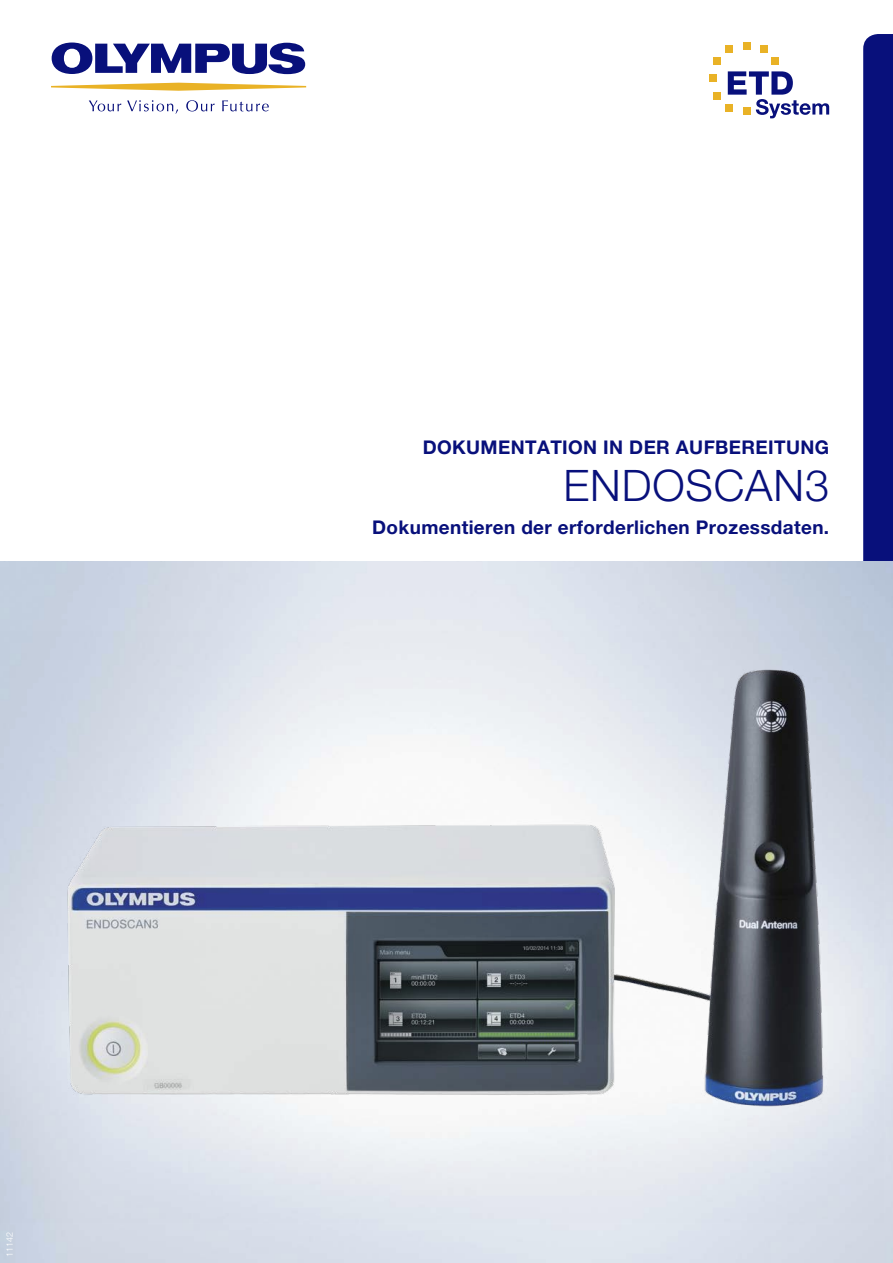
<style>
.page{position:relative;width:893px;height:1263px;background:#fff}
.page>*{position:absolute;margin:0;border:0;box-sizing:border-box;transform-origin:0 0}
.t1{font:300 43.5px "Helvetica Neue LT Pro";letter-spacing:.02em;color:#08107b}
.t2{font:700 18.9px "Helvetica Neue LT Pro";letter-spacing:.02em;color:#08107b}
.t3{font:300 9px "Helvetica Neue LT Pro";color:#fff}
</style>
<div class="page">
<svg style="left:863px;top:34px;width:30px;height:527px"></svg>
<svg style="left:728px;top:71px;width:101px;height:47px"></svg>
<div style="left:726px;top:46px;width:7px;height:7px;background:#e9b226"></div>
<div style="left:760px;top:46px;width:7px;height:7px;background:#e9b226"></div>
<div style="left:743px;top:43px;width:7px;height:7px;background:#e9b226"></div>
<div style="left:772px;top:57px;width:7px;height:7px;background:#e9b226"></div>
<div style="left:713px;top:57px;width:8px;height:7px;background:#e9b226"></div>
<div style="left:710px;top:74px;width:7px;height:7px;background:#e9b226"></div>
<div style="left:713px;top:92px;width:8px;height:7px;background:#e9b226"></div>
<div style="left:743px;top:107px;width:7px;height:8px;background:#e9b226"></div>
<div style="left:726px;top:104px;width:7px;height:7px;background:#e9b226"></div>
<img style="left:0;top:631px;width:883px;height:591px">
<svg style="left:52px;top:43px;width:253px;height:31px"></svg>
<svg style="left:51px;top:83px;width:255px;height:8px"></svg>
<svg style="left:89px;top:100px;width:32px;height:11px"></svg>
<svg style="left:127px;top:100px;width:51px;height:14px"></svg>
<svg style="left:186px;top:100px;width:29px;height:11px"></svg>
<svg style="left:222px;top:100px;width:47px;height:11px"></svg>
<p class="t3" style="left:4px;top:1256px;width:27px;rotate:-90deg">11142</p>
<p class="t2" style="left:423px;top:436px;width:408px">DOKUMENTATION IN DER AUFBEREITUNG</p>
<h1 class="t1" style="left:563px;top:459px;width:267px">ENDOSCAN3</h1>
<p class="t2" style="left:372px;top:515px;width:458px">Dokumentieren der erforderlichen Prozessdaten.</p>
</div>
